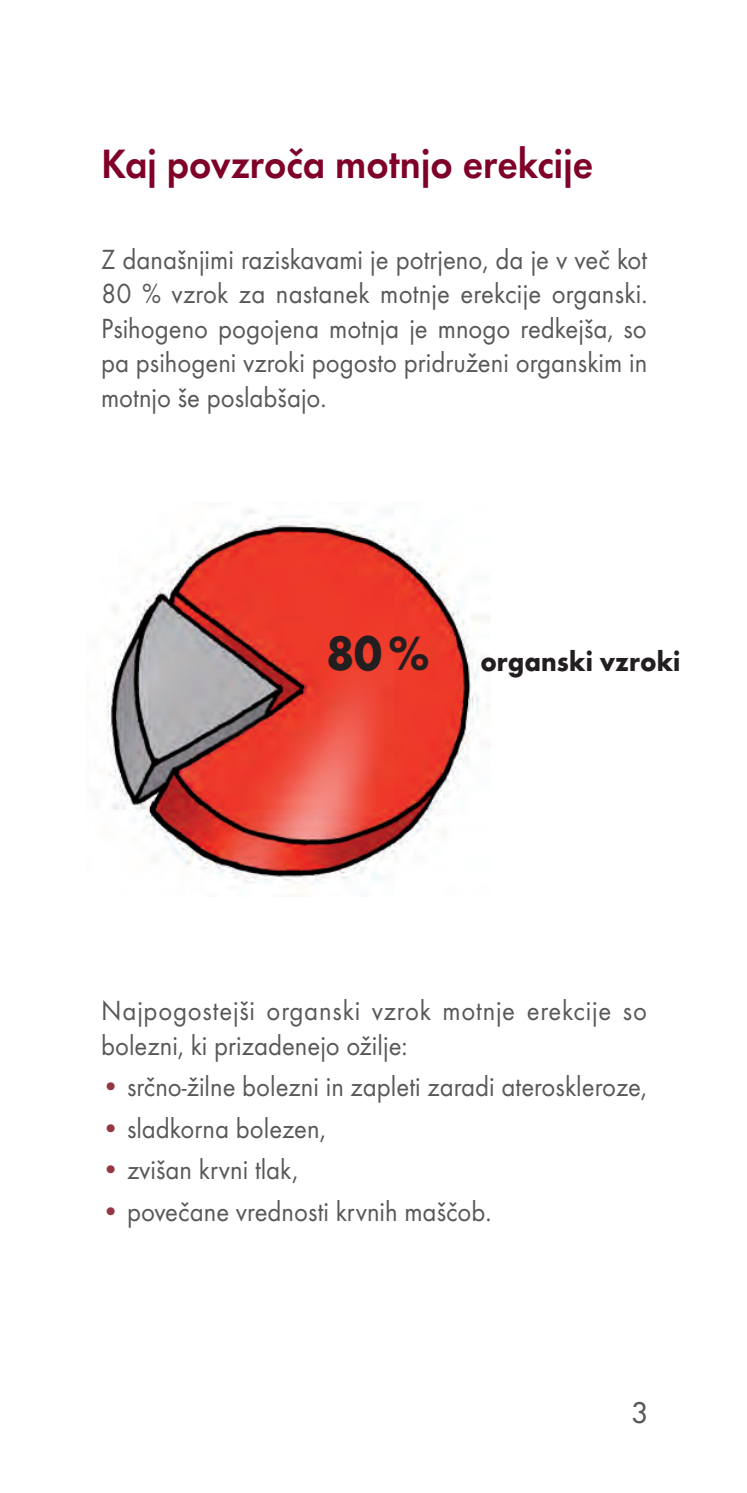
<style>
.page{position:relative;width:747px;height:1493px;background:#fff}
.page>*{position:absolute;margin:0;border:0;box-sizing:border-box;transform-origin:0 0}
.t1{font:600 42.5px "Futura TEE";color:#7f0128;scale:.93 1}
.t2{font:28.75px/34.5px "Futura TEE";color:#57585a;text-align:justify;scale:.93 1}
.t3{font:28.75px/34.5px "Futura TEE";letter-spacing:.03em;color:#57585a;scale:.93 1}
.t4{font:700 28.75px "Futura TEE";color:#231f20;scale:.93 1}
.t5{font:27.5px "SS Futura";color:#57585a}
.s1{font-size:50px}
.s2{color:#953743}
</style>
<div class="page">
<img style="left:104px;top:509px;width:386px;height:388px">
<h1 class="t1" style="left:101px;top:139px;width:530px">Kaj povzroča motnjo erekcije</h1>
<p class="t2" style="left:101px;top:241px;width:589px">Z današnjimi raziskavami je potrjeno, da je v več kot 80 % vzrok za nastanek motnje erekcije organski.<br>Psihogeno pogojena motnja je mnogo redkejša, so pa psihogeni vzroki pogosto pridruženi organskim in motnjo še poslabšajo.</p>
<p class="t4" style="left:326px;top:643px;width:382px"><span class="s1">80%</span> organski vzroki</p>
<p class="t3" style="left:101px;top:993px;width:588px">Najpogostejši organski vzrok motnje erekcije so bolezni, ki prizadenejo ožilje:</p>
<p class="t2" style="left:101px;top:1069px;width:588px"><span class="s2">•</span> srčno-žilne bolezni in zapleti zaradi ateroskleroze,</p>
<p class="t2" style="left:101px;top:1110px;width:243px"><span class="s2">•</span> sladkorna bolezen,</p>
<p class="t2" style="left:101px;top:1152px;width:213px"><span class="s2">•</span> zvišan krvni tlak,</p>
<p class="t2" style="left:101px;top:1194px;width:421px"><span class="s2">•</span> povečane vrednosti krvnih maščob.</p>
<p class="t5" style="left:631px;top:1394px;width:17px">3</p>
</div>
